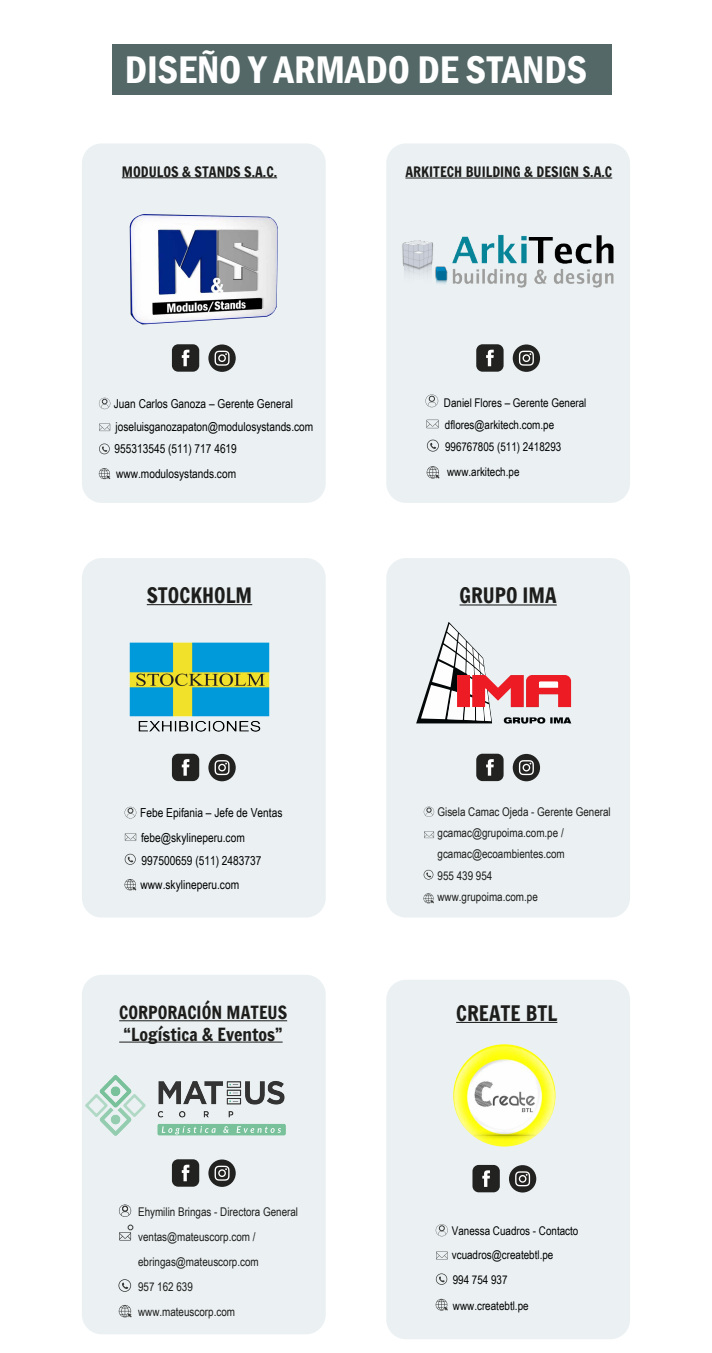
<style>
.page{position:relative;width:712px;height:1353px;background:#fff}
.page>*{position:absolute;margin:0;border:0;box-sizing:border-box;transform-origin:0 0}
.t1{font:600 condensed 39.6px "Franklin Gothic";color:#fff}
.t2{font:20.92px "Francois One";color:#1d1d1b}
.t3{font:17.76px/21.3px "Francois One";color:#1d1d1b}
.t4{font:14.16px "Francois One";color:#1d1d1b}
.t5{font:12.4px "Arial Narrow";color:#000}
.t6{font:12.32px "Arial Narrow";color:#000}
.t7{font:12px/21.3px "Arial Narrow";color:#1d1d1b}
.t8{font:12px/21.4px "Arial Narrow";color:#000}
</style>
<div class="page">
<div style="left:82px;top:143px;width:244px;height:360px;background:#ebf1f3;border-radius:20px"></div>
<div style="left:386px;top:143px;width:244px;height:360px;background:#ebf1f3;border-radius:20px"></div>
<div style="left:386px;top:979px;width:244px;height:360px;background:#ebf1f3;border-radius:20px"></div>
<div style="left:82px;top:558px;width:244px;height:359px;background:#ebf1f3;border-radius:20px"></div>
<div style="left:386px;top:558px;width:244px;height:359px;background:#ebf1f3;border-radius:20px"></div>
<div style="left:82px;top:974px;width:244px;height:360px;background:#ebf1f3;border-radius:20px"></div>
<div style="left:112px;top:44px;width:500px;height:51px;background:#536867"></div>
<hr style="left:122px;top:177px;width:155px;height:1px;background:#1d1d1b">
<img style="left:130px;top:214px;width:148px;height:110px">
<hr style="left:147px;top:604px;width:105px;height:1px;background:#1d1d1b">
<img style="left:129px;top:642px;width:141px;height:90px">
<hr style="left:405px;top:178px;width:207px;height:1px;background:#1d1d1b">
<img style="left:402px;top:234px;width:212px;height:54px">
<svg style="left:426px;top:420px;width:13px;height:8px"></svg>
<svg style="left:427px;top:439px;width:12px;height:12px"></svg>
<svg style="left:426px;top:466px;width:13px;height:12px"></svg>
<svg style="left:425px;top:394px;width:13px;height:13px"></svg>
<hr style="left:459px;top:604px;width:98px;height:1px;background:#1d1d1b">
<svg style="left:424px;top:831px;width:10px;height:7px"></svg>
<svg style="left:424px;top:870px;width:9px;height:9px"></svg>
<svg style="left:423px;top:893px;width:11px;height:10px"></svg>
<svg style="left:118px;top:1305px;width:14px;height:12px"></svg>
<svg style="left:424px;top:806px;width:10px;height:11px"></svg>
<svg style="left:416px;top:622px;width:155px;height:102px"></svg>
<img style="left:85px;top:1075px;width:201px;height:60px">
<hr style="left:119px;top:1020px;width:168px;height:1px;background:#1d1d1b">
<hr style="left:119px;top:1041px;width:164px;height:1px;background:#1d1d1b">
<svg style="left:118px;top:1279px;width:13px;height:12px"></svg>
<svg style="left:119px;top:1204px;width:12px;height:12px"></svg>
<hr style="left:456px;top:1022px;width:101px;height:1px;background:#1d1d1b">
<svg style="left:436px;top:1251px;width:12px;height:8px"></svg>
<svg style="left:436px;top:1273px;width:11px;height:11px"></svg>
<svg style="left:435px;top:1298px;width:13px;height:12px"></svg>
<svg style="left:436px;top:1224px;width:12px;height:12px"></svg>
<svg style="left:99px;top:423px;width:11px;height:8px"></svg>
<svg style="left:99px;top:443px;width:11px;height:11px"></svg>
<svg style="left:98px;top:468px;width:12px;height:11px"></svg>
<svg style="left:99px;top:398px;width:12px;height:11px"></svg>
<div style="left:172px;top:344px;width:27px;height:28px;background:#222221;border-radius:6px"></div>
<svg style="left:182px;top:350px;width:7px;height:16px"></svg>
<svg style="left:208px;top:344px;width:28px;height:28px"></svg>
<svg style="left:215px;top:351px;width:15px;height:15px"></svg>
<div style="left:476px;top:344px;width:27px;height:28px;background:#222221;border-radius:6px"></div>
<svg style="left:486px;top:350px;width:8px;height:16px"></svg>
<div style="left:513px;top:344px;width:27px;height:28px;background:#222221;border-radius:50%"></div>
<svg style="left:519px;top:351px;width:15px;height:15px"></svg>
<div style="left:472px;top:1165px;width:28px;height:27px;background:#222221;border-radius:6px"></div>
<svg style="left:482px;top:1170px;width:8px;height:17px"></svg>
<div style="left:509px;top:1165px;width:27px;height:27px;background:#222221;border-radius:14px"></div>
<svg style="left:515px;top:1171px;width:15px;height:15px"></svg>
<div style="left:172px;top:753px;width:27px;height:28px;background:#222221;border-radius:6px"></div>
<svg style="left:182px;top:759px;width:7px;height:16px"></svg>
<div style="left:208px;top:754px;width:28px;height:27px;background:#222221;border-radius:14px"></div>
<svg style="left:215px;top:760px;width:15px;height:15px"></svg>
<div style="left:476px;top:753px;width:27px;height:28px;background:#222221;border-radius:6px"></div>
<svg style="left:486px;top:759px;width:8px;height:16px"></svg>
<div style="left:513px;top:754px;width:27px;height:27px;background:#222221;border-radius:14px"></div>
<svg style="left:519px;top:760px;width:15px;height:15px"></svg>
<svg style="left:125px;top:833px;width:11px;height:8px"></svg>
<svg style="left:125px;top:853px;width:11px;height:12px"></svg>
<svg style="left:124px;top:879px;width:12px;height:11px"></svg>
<svg style="left:125px;top:807px;width:12px;height:11px"></svg>
<div style="left:172px;top:1159px;width:27px;height:27px;background:#222221;border-radius:6px"></div>
<svg style="left:182px;top:1164px;width:7px;height:17px"></svg>
<svg style="left:208px;top:1159px;width:28px;height:27px"></svg>
<svg style="left:215px;top:1165px;width:15px;height:15px"></svg>
<svg style="left:119px;top:1225px;width:14px;height:15px"></svg>
<img style="left:453px;top:1044px;width:102px;height:102px;border-radius:51px">
<h1 class="t1" style="left:125px;top:43px;width:464px">DISEÑO Y ARMADO DE STANDS</h1>
<p class="t4" style="left:122px;top:161px;width:157px">MODULOS &amp; STANDS S.A.C.</p>
<p class="t6" style="left:114px;top:395px;width:181px">Juan Carlos Ganoza – Gerente General</p>
<p class="t6" style="left:115px;top:440px;width:124px">955313545 (511) 717 4619</p>
<p class="t6" style="left:115px;top:418px;width:199px">joseluisganozapaton@modulosystands.com</p>
<p class="t6" style="left:116px;top:464px;width:121px">www.modulosystands.com</p>
<h2 class="t2" style="left:147px;top:580px;width:107px">STOCKHOLM</h2>
<p class="t5" style="left:140px;top:803px;width:144px">Febe Epifania – Jefe de Ventas</p>
<p class="t5" style="left:141px;top:851px;width:122px">997500659 (511) 2483737</p>
<p class="t5" style="left:141px;top:828px;width:105px">febe@skylineperu.com</p>
<p class="t5" style="left:141px;top:875px;width:100px">www.skylineperu.com</p>
<h3 class="t3" style="left:119px;top:1002px;width:169px">CORPORACIÓN MATEUS “Logística &amp; Eventos”</h3>
<p class="t7" style="left:138px;top:1198px;width:162px;line-height:25px">Ehymilin Bringas - Directora General ventas@mateuscorp.com / ebringas@mateuscorp.com<br>957 162 639<br>www.mateuscorp.com</p>
<p class="t4" style="left:405px;top:161px;width:208px">ARKITECH BUILDING &amp; DESIGN S.A.C</p>
<p class="t8" style="left:444px;top:392px;width:144px">Daniel Flores – Gerente General dflores@arkitech.com.pe</p>
<p class="t8" style="left:445px;top:434px;width:118px;line-height:25.1px">996767805 (511) 2418293 www.arkitech.pe</p>
<h2 class="t2" style="left:459px;top:580px;width:99px">GRUPO IMA</h2>
<p class="t7" style="left:437px;top:800px;width:175px">Gisela Camac Ojeda - Gerente General gcamac@grupoima.com.pe / gcamac@ecoambientes.com<br>955 439 954<br>www.grupoima.com.pe</p>
<h2 class="t2" style="left:456px;top:998px;width:103px">CREATE BTL</h2>
<p class="t8" style="left:452px;top:1218px;width:128px;line-height:23.6px">Vanessa Cuadros - Contacto vcuadros@createbtl.pe</p>
<p class="t8" style="left:453px;top:1266px;width:77px;line-height:25.4px">994 754 937 www.createbtl.pe</p>
</div>
